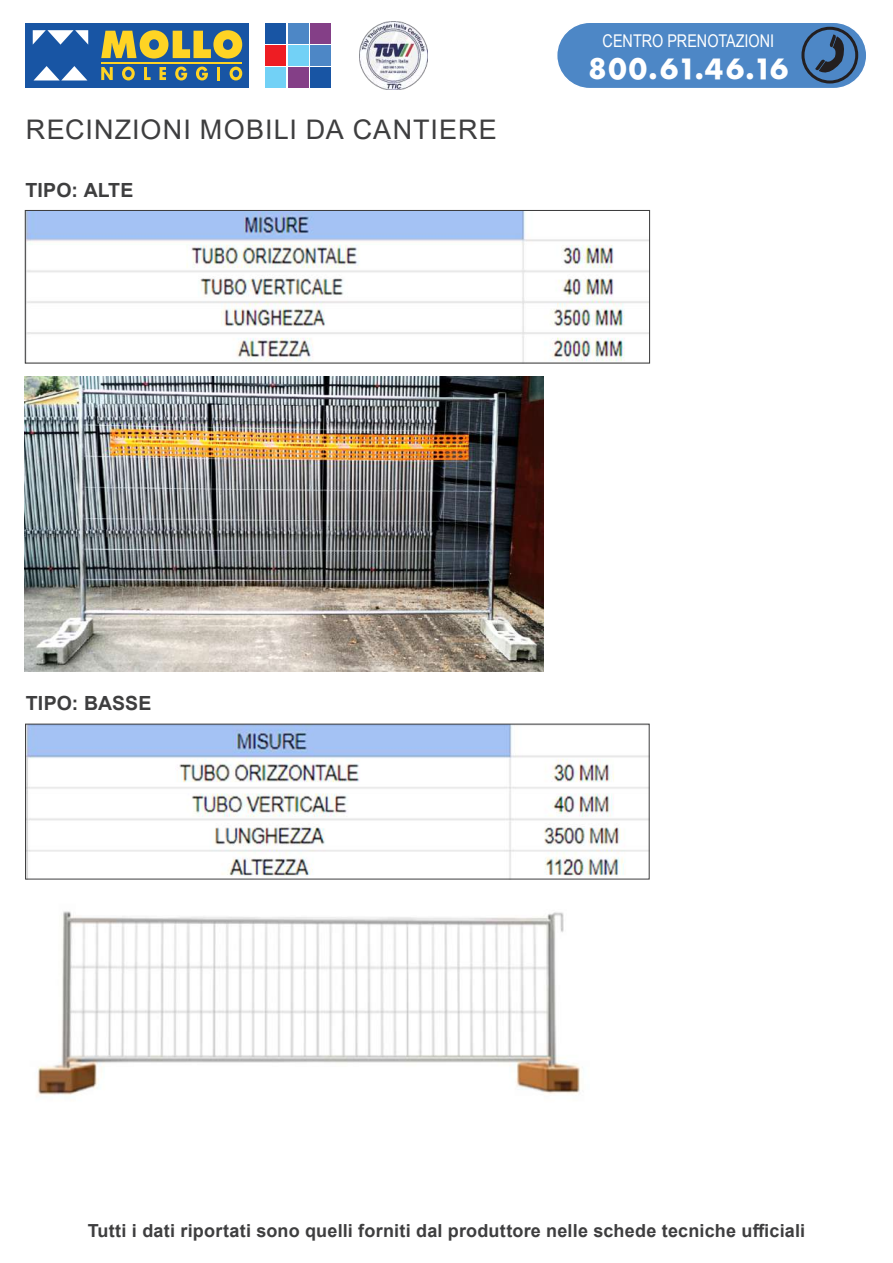
<style>
.page{position:relative;width:893px;height:1263px;background:#fff}
.page>*{position:absolute;margin:0;border:0;box-sizing:border-box;transform-origin:0 0}
.t1{font:27.3px "Futura ICG Bold";color:#fff}
.t2{font:27px "Arial";letter-spacing:.04em;color:#3e3e3f}
.t3{font:700 19.5px "Arial";letter-spacing:.005em;color:#3e3e3f}
.t4{font:700 18px "Arial";letter-spacing:.01em;color:#3e3e3f}
.t5{font:17.55px "Arial Narrow";color:#fff}
</style>
<div class="page">
<div style="left:266px;top:23px;width:20px;height:20px;background:#1855a4"></div>
<div style="left:310px;top:67px;width:21px;height:21px;background:#1855a4"></div>
<div style="left:288px;top:23px;width:21px;height:20px;background:#4d87c6"></div>
<div style="left:310px;top:45px;width:21px;height:21px;background:#4d87c6"></div>
<div style="left:310px;top:23px;width:21px;height:20px;background:#843f87"></div>
<div style="left:288px;top:67px;width:21px;height:21px;background:#843f87"></div>
<div style="left:288px;top:45px;width:21px;height:21px;background:#72d1f6"></div>
<div style="left:266px;top:67px;width:20px;height:21px;background:#72d1f6"></div>
<div style="left:266px;top:45px;width:20px;height:21px;background:#ee1d23"></div>
<div style="left:26px;top:23px;width:223px;height:65px;background:#1855a4"></div>
<svg style="left:101px;top:30px;width:141px;height:29px"></svg>
<svg style="left:101px;top:67px;width:12px;height:13px"></svg>
<svg style="left:122px;top:67px;width:13px;height:13px"></svg>
<svg style="left:144px;top:67px;width:7px;height:13px"></svg>
<svg style="left:159px;top:67px;width:7px;height:13px"></svg>
<svg style="left:175px;top:67px;width:12px;height:13px"></svg>
<svg style="left:196px;top:67px;width:12px;height:13px"></svg>
<svg style="left:217px;top:67px;width:3px;height:13px"></svg>
<svg style="left:230px;top:67px;width:12px;height:13px"></svg>
<hr style="left:101px;top:62px;width:141px;height:1px;background:#ffd424">
<svg style="left:34px;top:66px;width:53px;height:14px"></svg>
<svg style="left:33px;top:30px;width:55px;height:15px"></svg>
<img style="left:360px;top:22px;width:67px;height:67px">
<div style="left:557px;top:22px;width:310px;height:67px;background:#4d87c6;border-radius:33px"></div>
<div style="left:556px;top:22px;width:311px;height:67px;border:1px solid #fff;border-radius:33px"></div>
<svg style="left:815px;top:34px;width:34px;height:44px"></svg>
<div style="left:801px;top:27px;width:57px;height:57px;border:3px solid #231f20;border-radius:50%"></div>
<img style="left:27px;top:212px;width:621px;height:150px">
<div style="left:25px;top:210px;width:625px;height:154px;border:1px solid #3e3e3f"></div>
<img style="left:27px;top:726px;width:621px;height:151px">
<img style="left:25px;top:377px;width:519px;height:295px">
<img style="left:37px;top:911px;width:544px;height:184px">
<h2 class="t2" style="left:26px;top:111px;width:472px">RECINZIONI MOBILI DA CANTIERE</h2>
<p class="t3" style="left:26px;top:176px;width:109px">TIPO: ALTE</p>
<p class="t5" style="left:603px;top:28px;width:173px">CENTRO PRENOTAZIONI</p>
<h1 class="t1" style="left:587px;top:50px;width:204px">800.61.46.16</h1>
<p class="t3" style="left:26px;top:690px;width:127px">TIPO: BASSE</p>
<p class="t4" style="left:88px;top:1218px;width:719px">Tutti i dati riportati sono quelli forniti dal produttore nelle schede tecniche ufficiali</p>
</div>
